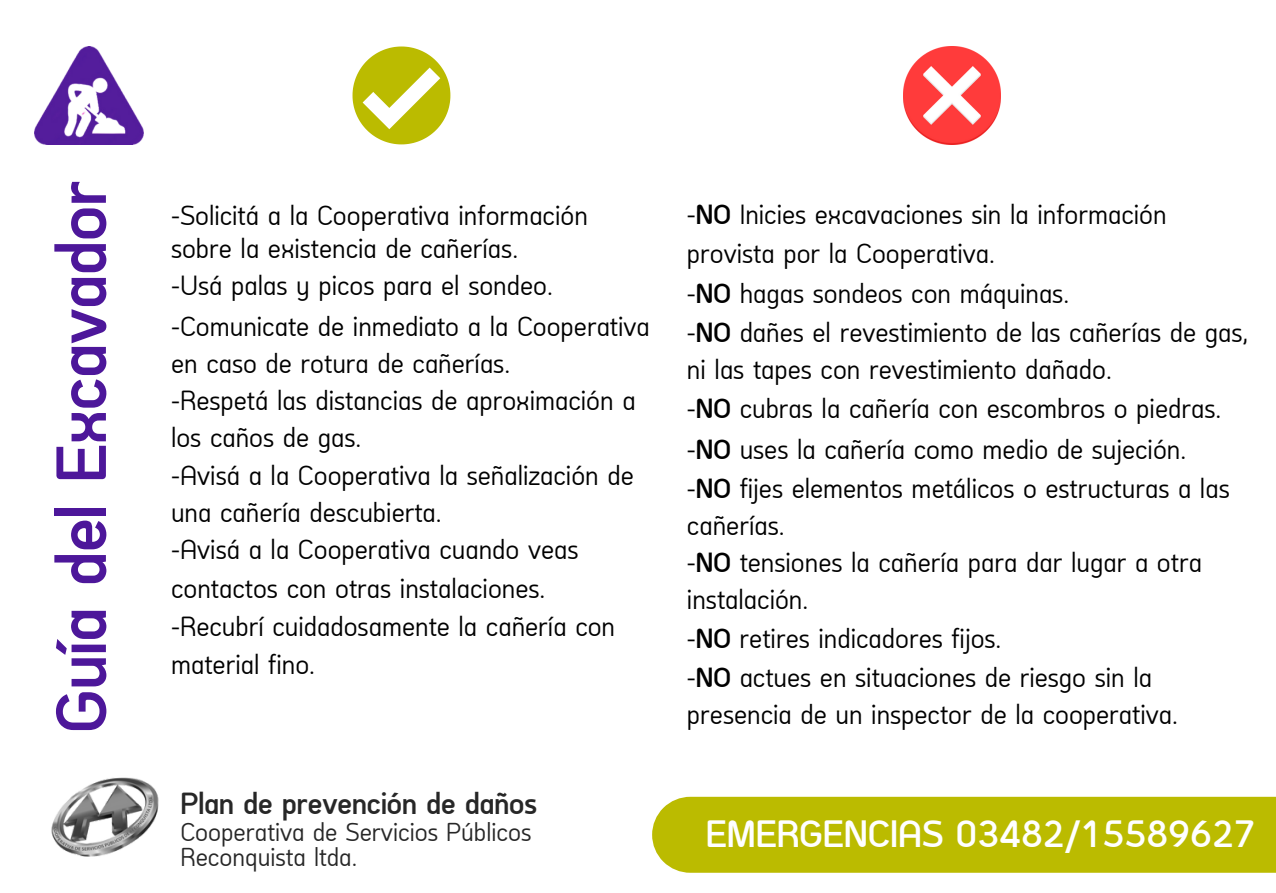
<style>
.page{position:relative;width:1276px;height:893px;background:#fff}
.page>*{position:absolute;margin:0;border:0;box-sizing:border-box;transform-origin:0 0}
.t1{font:700 68.62px "Arch TH";color:#4d179a}
.t2{font:700 37.12px "Arch TH";color:#fff}
.t3{font:700 29.7px "Arch TH";color:#272727}
.t4{font:27px/38.5px "Arch TH";color:#000}
.t5{font:25.2px/25.2px "Arch TH";color:#272727}
.s1{font-weight:700}
</style>
<div class="page">
<img style="left:904px;top:46px;width:96px;height:98px">
<svg style="left:352px;top:46px;width:98px;height:98px"></svg>
<img style="left:34px;top:46px;width:110px;height:98px">
<div style="left:652px;top:797px;width:624px;height:75px;background:#bb0"></div>
<img style="left:51px;top:777px;width:108px;height:80px">
<h1 class="t1" style="left:38px;top:733px;width:554px;rotate:-90deg">Guía del Excavador</h1>
<p class="t4" style="left:171px;top:201px;width:418px;line-height:33.8px">-Solicitá a la Cooperativa información sobre la existencia de cañerías.</p>
<p class="t4" style="left:171px;top:268px;width:480px;line-height:40.5px">-Usá palas y picos para el sondeo. -Comunicate de inmediato a la Cooperativa</p>
<p class="t4" style="left:171px;top:347px;width:466px;line-height:37.6px">en caso de rotura de cañerías.<br>-Respetá las distancias de aproximación a los caños de gas.<br>-Avisá a la Cooperativa la señalización de una cañería descubierta.<br>-Avisá a la Cooperativa cuando veas contactos con otras instalaciones. -Recubrí cuidadosamente la cañería con material fino.</p>
<p class="t3" style="left:180px;top:784px;width:358px">Plan de prevención de daños</p>
<p class="t5" style="left:180px;top:821px;width:352px">Cooperativa de Servicios Públicos<br>Reconquista ltda.</p>
<p class="t4" style="left:687px;top:198px;width:563px">-<span class="s1">NO</span> Inicies excavaciones sin la información provista por la Cooperativa.<br>-<span class="s1">NO</span> hagas sondeos con máquinas.<br>-<span class="s1">NO</span> dañes el revestimiento de las cañerías de gas, ni las tapes con revestimiento dañado.<br>-<span class="s1">NO</span> cubras la cañería con escombros o piedras. -<span class="s1">NO</span> uses la cañería como medio de sujeción.<br>-<span class="s1">NO</span> fijes elementos metálicos o estructuras a las cañerías.<br>-<span class="s1">NO</span> tensiones la cañería para dar lugar a otra instalación.<br>-<span class="s1">NO</span> retires indicadores fijos.<br>-<span class="s1">NO</span> actues en situaciones de riesgo sin la</p>
<p class="t4" style="left:687px;top:698px;width:492px">presencia de un inspector de la cooperativa.</p>
<h2 class="t2" style="left:706px;top:810px;width:551px">EMERGENCIAS 03482/15589627</h2>
</div>
